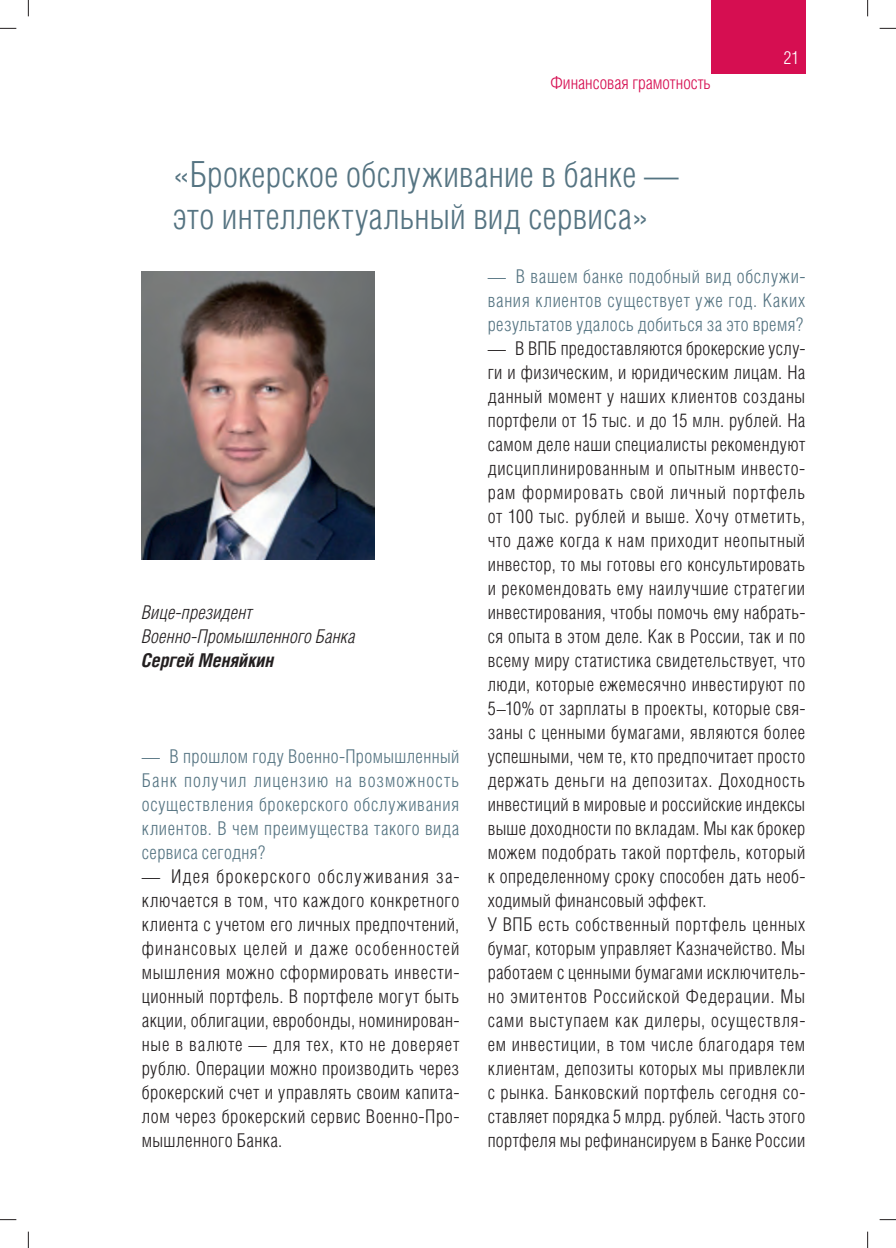
<style>
.page{position:relative;width:896px;height:1248px;background:#fff}
.page>*{position:absolute;margin:0;border:0;box-sizing:border-box;transform-origin:0 0}
.t1{font:300 36px/42px "Helios Cond";letter-spacing:.01em;color:#557482}
.t2{font:300 19px/24px "Helios Cond";letter-spacing:.03em;color:#231f20;text-align:justify}
.t3{font:300 19px/24px "Helios Cond";letter-spacing:.03em;color:#557482;text-align:justify}
.t4{font:italic 300 19px/24px "Helios Cond";letter-spacing:.01em;color:#231f20}
.t5{font:italic 700 19px "Helios Cond";color:#231f20}
.t6{font:300 18px "Helios Cond";color:#d60e51}
.t7{font:300 18px "Helios Cond";color:#fff}
</style>
<div class="page">
<div style="left:711px;top:0;width:94px;height:74px;background:#d60e51"></div>
<img style="left:142px;top:271px;width:232px;height:288px">
<svg style="left:0;top:28px;width:16px;height:1px"></svg>
<svg style="left:879px;top:28px;width:17px;height:1px"></svg>
<svg style="left:0;top:1219px;width:16px;height:1px"></svg>
<svg style="left:879px;top:1219px;width:17px;height:1px"></svg>
<svg style="left:28px;top:0;width:1px;height:16px"></svg>
<svg style="left:28px;top:1231px;width:1px;height:16px"></svg>
<svg style="left:867px;top:0;width:1px;height:16px"></svg>
<svg style="left:867px;top:1231px;width:1px;height:16px"></svg>
<p class="t6" style="left:550px;top:76px;width:162px">Финансовая грамотность</p>
<h1 class="t1" style="left:173px;top:156px;width:507px">«Брокерское обслуживание в банке — это интеллектуальный вид сервиса»</h1>
<p class="t7" style="left:784px;top:51px;width:17px">21</p>
<p class="t4" style="left:142px;top:602px;width:215px">Вице-президент<br>Военно-Промышленного Банка</p>
<p class="t5" style="left:142px;top:653px;width:134px">Сергей Меняйкин</p>
<p class="t3" style="left:142px;top:746px;width:319px">— В прошлом году Военно-Промышленный Банк получил лицензию на возможность осуществления брокерского обслуживания клиентов. В чем преимущества такого вида сервиса сегодня?</p>
<p class="t2" style="left:142px;top:866px;width:319px">— Идея брокерского обслуживания за&shy;ключается в том, что каждого конкретного клиента с учетом его личных предпочтений, финансовых целей и даже особенностей мышления можно сформировать инвести&shy;ционный портфель. В портфеле могут быть акции, облигации, евробонды, номинирован&shy;ные в валюте — для тех, кто не доверяет рублю. Операции можно производить через брокерский счет и управлять своим капита&shy;лом через брокерский сервис Военно-Про&shy;мышленного Банка.</p>
<p class="t3" style="left:488px;top:266px;width:319px">— В вашем банке подобный вид обслужи&shy;вания клиентов существует уже год. Каких результатов удалось добиться за это время?</p>
<p class="t2" style="left:488px;top:338px;width:319px;text-align:left">— В ВПБ предоставляются брокерские услу&shy;ги и физическим, и юридическим лицам. На данный момент у наших клиентов созданы портфели от 15 тыс. и до 15 млн. рублей. На самом деле наши специалисты рекомендуют дисциплинированным и опытным инвесто&shy;рам формировать свой личный портфель от 100 тыс. рублей и выше. Хочу отметить, что даже когда к нам приходит неопытный инвестор, то мы готовы его консультировать и рекомендовать ему наилучшие стратегии инвестирования, чтобы помочь ему набрать&shy;ся опыта в этом деле. Как в России, так и по всему миру статистика свидетельствует, что люди, которые ежемесячно инвестируют по 5–10% от зарплаты в проекты, которые свя&shy;заны с ценными бумагами, являются более успешными, чем те, кто предпочитает просто держать деньги на депозитах. Доходность инвестиций в мировые и российские индексы выше доходности по вкладам. Мы как брокер можем подобрать такой портфель, который к определенному сроку способен дать необ&shy;ходимый финансовый эффект.<br>У ВПБ есть собственный портфель ценных бумаг, которым управляет Казначейство. Мы работаем с ценными бумагами исключитель&shy;но эмитентов Российской Федерации. Мы сами выступаем как дилеры, осуществля&shy;ем инвестиции, в том числе благодаря тем клиентам, депозиты которых мы привлекли с рынка. Банковский портфель сегодня со&shy;ставляет порядка 5 млрд. рублей. Часть этого портфеля мы рефинансируем в Банке России</p>
</div>
